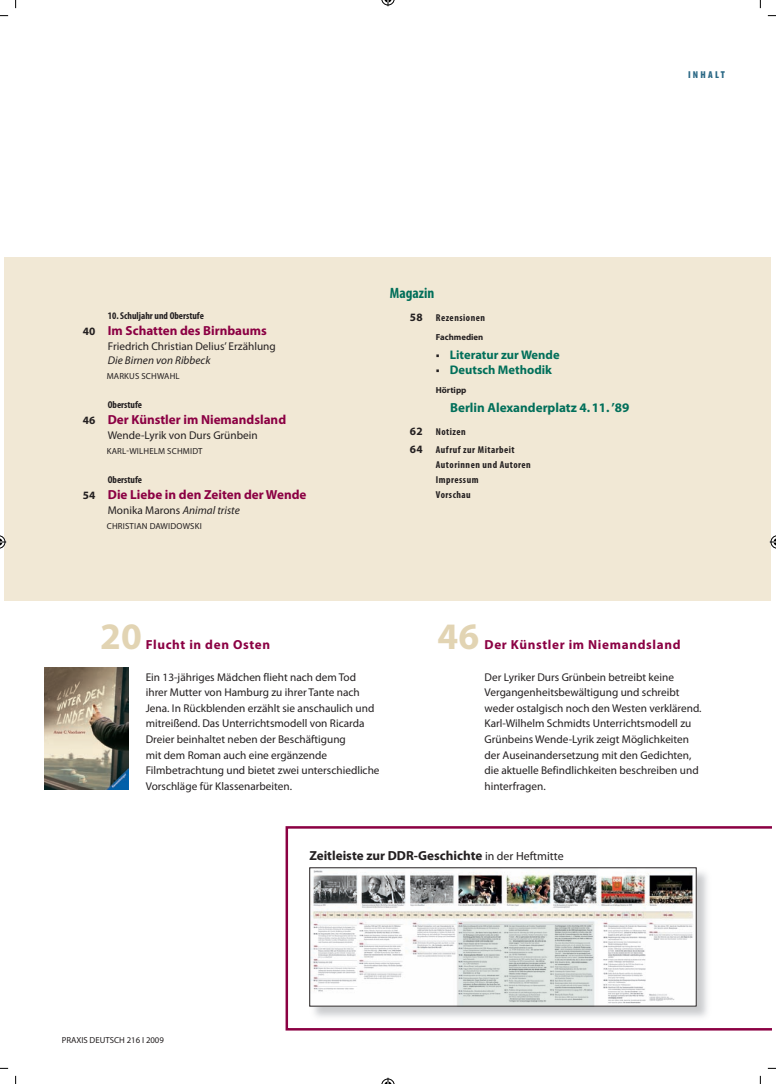
<style>
.page{position:relative;width:776px;height:1084px;background:#fff}
.page>*{position:absolute;margin:0;border:0;box-sizing:border-box;transform-origin:0 0}
.t1{font:700 37.5px "Myriad Pro";color:#e2d4b3}
.t2{font:700 condensed 15px "Myriad Pro";color:#016f5a}
.t3{font:700 13.12px "Myriad Pro";color:#8b0043}
.t4{font:700 13.12px "Myriad Pro";letter-spacing:.05em;color:#8b0043}
.t5{font:700 13.12px "Myriad Pro";color:#231f20}
.t6{font:700 13.12px "Myriad Pro";color:#016f5a}
.t7{font:700 12.5px/15px "Myriad Pro";color:#016f5a}
.t8{font:11.25px/15.6px "Myriad Pro";color:#231f20}
.t9{font:italic 11.25px "Myriad Pro";color:#231f20}
.t10{font:700 11.25px "Myriad Pro";color:#231f20}
.t11{font:700 condensed 10px/15px "Myriad Pro";letter-spacing:.05em;color:#231f20}
.t12{font:700 condensed 10px "Myriad Pro";color:#231f20}
.t13{font:900 condensed 10px "Myriad Pro";letter-spacing:.22em;color:#296784}
.t14{font:8.75px "Myriad Pro";letter-spacing:.02em;color:#231f20}
.t15{font:8.75px "Myriad Pro";color:#231f20}
.t16{font:700 8.75px "Myriad Pro";color:#231f20}
.s1{font-size:11.25px;color:#231f20}
.s2{font-style:italic}
.s3{font-stretch:normal;font-size:11.25px}
.s4{font-weight:400;font-size:11.88px}
</style>
<div class="page">
<div style="left:5px;top:257px;width:765px;height:343px;background:#f1e8d5"></div>
<img style="left:44px;top:668px;width:84px;height:122px">
<svg style="left:285px;top:826px;width:485px;height:204px"></svg>
<img style="left:308px;top:866px;width:403px;height:156px">
<img style="left:311px;top:869px;width:383px;height:135px">
<svg style="left:0;top:1067px;width:8px;height:2px"></svg>
<svg style="left:767px;top:1067px;width:8px;height:2px"></svg>
<svg style="left:759px;top:0;width:2px;height:8px"></svg>
<svg style="left:759px;top:1075px;width:2px;height:9px"></svg>
<svg style="left:381px;top:0;width:14px;height:6px"></svg>
<svg style="left:381px;top:1077px;width:14px;height:7px"></svg>
<svg style="left:0;top:534px;width:6px;height:15px"></svg>
<svg style="left:769px;top:534px;width:7px;height:15px"></svg>
<p class="t13" style="left:688px;top:69px;width:38px">INHALT</p>
<p class="t12" style="left:108px;top:310px;width:98px">10. Schuljahr und Oberstufe</p>
<p class="t3" style="left:83px;top:322px;width:185px"><span class="s1">40</span> Im Schatten des Birnbaums</p>
<p class="t8" style="left:108px;top:338px;width:169px">Friedrich Christian Delius’ Erzählung</p>
<p class="t9" style="left:108px;top:353px;width:104px">Die Birnen von Ribbeck</p>
<p class="t14" style="left:107px;top:370px;width:74px">MARKUS SCHWAHL</p>
<p class="t12" style="left:108px;top:399px;width:36px">Oberstufe</p>
<p class="t3" style="left:83px;top:411px;width:205px"><span class="s1">46</span> Der Künstler im Niemandsland</p>
<p class="t8" style="left:108px;top:427px;width:151px">Wende-Lyrik von Durs Grünbein</p>
<p class="t14" style="left:107px;top:445px;width:97px">KARL-WILHELM SCHMIDT</p>
<p class="t12" style="left:108px;top:474px;width:36px">Oberstufe</p>
<p class="t3" style="left:83px;top:486px;width:225px"><span class="s1">54</span> Die Liebe in den Zeiten der Wende</p>
<p class="t8" style="left:108px;top:502px;width:133px">Monika Marons <span class="s2">Animal triste</span></p>
<p class="t14" style="left:107px;top:520px;width:96px">CHRISTIAN DAWIDOWSKI</p>
<h2 class="t2" style="left:389px;top:285px;width:46px">Magazin</h2>
<p class="t11" style="left:409px;top:310px;width:77px"><span class="s3">58</span> Rezensionen</p>
<p class="t16" style="left:436px;top:331px;width:49px">Fachmedien</p>
<p class="t7" style="left:449px;top:347px;width:111px">Literatur zur Wende<br>Deutsch Methodik</p>
<p class="t16" style="left:436px;top:385px;width:32px">Hörtipp</p>
<p class="t6" style="left:450px;top:399px;width:181px">Berlin Alexanderplatz 4. 11. ’89</p>
<p class="t10" style="left:409px;top:423px;width:15px">62</p>
<p class="t11" style="left:436px;top:424px;width:31px">Notizen</p>
<p class="t10" style="left:409px;top:442px;width:15px">64</p>
<p class="t11" style="left:435px;top:442px;width:96px">Aufruf zur Mitarbeit<br>Autorinnen und Autoren<br>Impressum<br>Vorschau</p>
<h1 class="t1" style="left:100px;top:612px;width:43px">20</h1>
<p class="t4" style="left:146px;top:636px;width:126px">Flucht in den Osten</p>
<p class="t8" style="left:146px;top:669px;width:235px">Ein 13-jähriges Mädchen flieht nach dem Tod ihrer Mutter von Hamburg zu ihrer Tante nach Jena. In Rückblenden erzählt sie anschaulich und mitreißend. Das Unterrichtsmodell von Ricarda Dreier beinhaltet neben der Beschäftigung<br>mit dem Roman auch eine ergänzende Filmbetrachtung und bietet zwei unterschiedliche Vorschläge für Klassenarbeiten.</p>
<h1 class="t1" style="left:437px;top:612px;width:43px">46</h1>
<p class="t4" style="left:484px;top:636px;width:197px">Der Künstler im Niemandsland</p>
<p class="t8" style="left:484px;top:669px;width:218px">Der Lyriker Durs Grünbein betreibt keine Vergangenheitsbewältigung und schreibt weder ostalgisch noch den Westen verklärend.<br>Karl-Wilhelm Schmidts Unterrichtsmodell zu Grünbeins Wende-Lyrik zeigt Möglichkeiten der Auseinandersetzung mit den Gedichten, die aktuelle Befindlichkeiten beschreiben und hinterfragen.</p>
<p class="t15" style="left:62px;top:1034px;width:104px">PRAXIS DEUTSCH 216 I 2009</p>
<p class="t5" style="left:309px;top:846px;width:256px">Zeitleiste zur DDR-Geschichte <span class="s4">in der Heftmitte</span></p>
</div>
